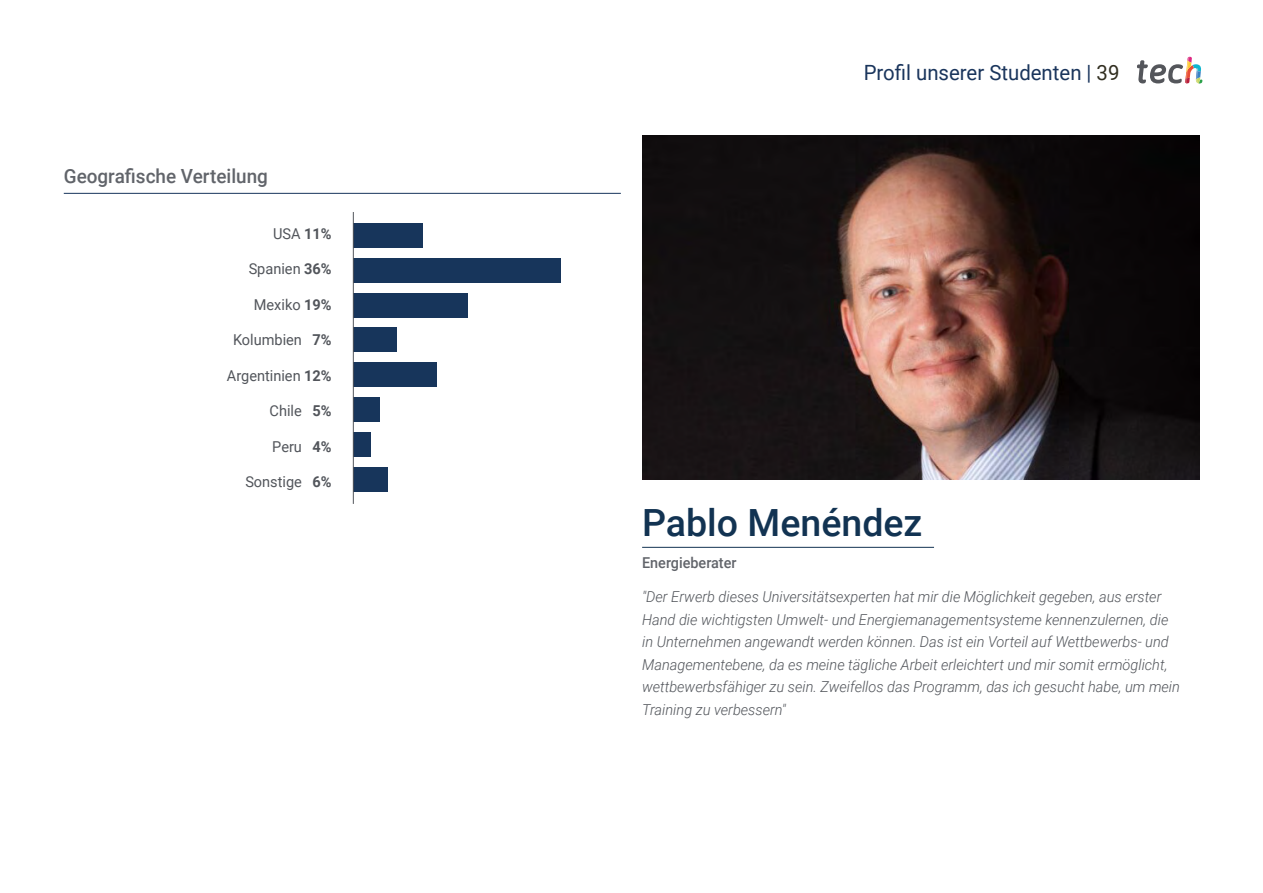
<style>
.page{position:relative;width:1263px;height:893px;background:#fff}
.page>*{position:absolute;margin:0;border:0;box-sizing:border-box;transform-origin:0 0}
.t1{font:500 37.5px "Roboto";color:#123352}
.t2{font:21px "Roboto";color:#1a355c}
.t3{font:500 19.5px "Roboto";color:#61646a}
.t4{font:italic 300 15px/22.5px "Roboto";color:#52555b}
.t5{font:15px "Roboto";color:#52555b}
.t6{font:500 15px "Roboto";color:#61646a;scale:.96 1}
.s1{font-weight:700}
.s2{color:#312e20}
</style>
<div class="page">
<svg style="left:1137px;top:57px;width:65px;height:27px"></svg>
<hr style="left:642px;top:547px;width:292px;height:1px;background:#123352">
<img style="left:642px;top:136px;width:557px;height:343px">
<hr style="left:64px;top:193px;width:557px;height:1px;background:#17355b">
<div style="left:353px;top:223px;width:70px;height:25px;background:#17355b"></div>
<div style="left:353px;top:397px;width:27px;height:25px;background:#17355b"></div>
<div style="left:353px;top:258px;width:207px;height:25px;background:#17355b"></div>
<div style="left:353px;top:432px;width:18px;height:25px;background:#17355b"></div>
<div style="left:353px;top:293px;width:115px;height:24px;background:#17355b"></div>
<div style="left:353px;top:467px;width:35px;height:24px;background:#17355b"></div>
<div style="left:353px;top:327px;width:43px;height:25px;background:#17355b"></div>
<div style="left:353px;top:362px;width:84px;height:25px;background:#17355b"></div>
<hr style="left:353px;top:212px;width:1px;height:292px;background:#52555b">
<h3 class="t3" style="left:64px;top:162px;width:206px">Geografische Verteilung</h3>
<p class="t5" style="left:273px;top:223px;width:60px">USA <span class="s1">11%</span></p>
<p class="t5" style="left:249px;top:258px;width:84px">Spanien <span class="s1">36%</span></p>
<p class="t5" style="left:254px;top:294px;width:79px">Mexiko <span class="s1">19%</span></p>
<p class="t5" style="left:233px;top:329px;width:100px">Kolumbien <span class="s1">7%</span></p>
<p class="t5" style="left:227px;top:365px;width:106px">Argentinien <span class="s1">12%</span></p>
<p class="t5" style="left:270px;top:400px;width:64px">Chile <span class="s1">5%</span></p>
<p class="t5" style="left:272px;top:436px;width:61px">Peru <span class="s1">4%</span></p>
<p class="t5" style="left:245px;top:471px;width:88px">Sonstige <span class="s1">6%</span></p>
<h2 class="t2" style="left:864px;top:57px;width:257px">Profil unserer Studenten | <span class="s2">39</span></h2>
<h1 class="t1" style="left:642px;top:496px;width:282px">Pablo Menéndez</h1>
<p class="t6" style="left:642px;top:552px;width:100px">Energieberater</p>
<p class="t4" style="left:642px;top:585px;width:539px">"Der Erwerb dieses Universitätsexperten hat mir die Möglichkeit gegeben, aus erster Hand die wichtigsten Umwelt- und Energiemanagementsysteme kennenzulernen, die in Unternehmen angewandt werden können. Das ist ein Vorteil auf Wettbewerbs- und Managementebene, da es meine tägliche Arbeit erleichtert und mir somit ermöglicht, wettbewerbsfähiger zu sein. Zweifellos das Programm, das ich gesucht habe, um mein Training zu verbessern"</p>
</div>
